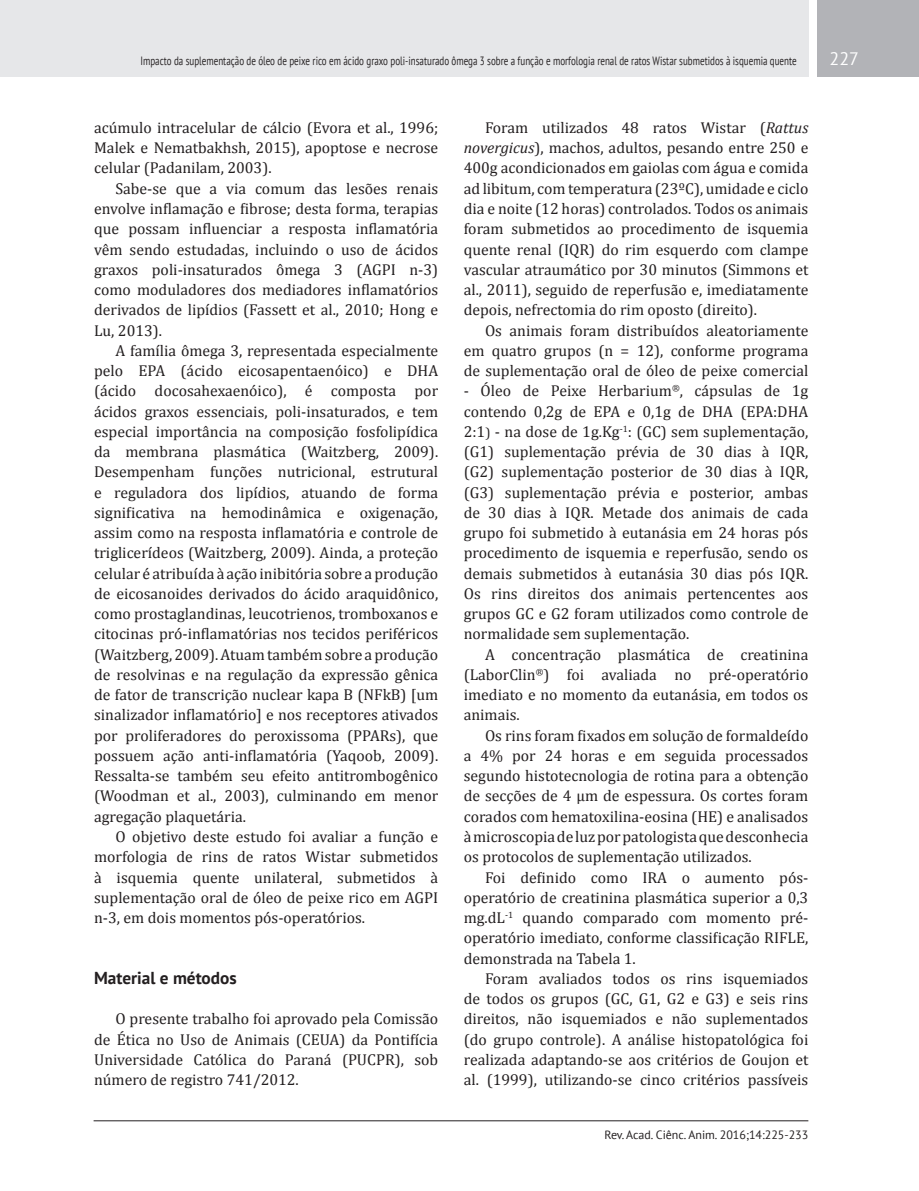
<style>
.page{position:relative;width:919px;height:1191px;background:#fff}
.page>*{position:absolute;margin:0;border:0;box-sizing:border-box;transform-origin:0 0}
.Número_de_páginas{font:18px "PT Sans";color:#fff}
.TEXTO{font:700 17.25px "PT Sans";color:#231f20}
.TEXTO-2{font:15.75px/20.2px "Cambria";color:#231f20;text-align:justify}
.Cabeçalho{font:12px "PT Sans";color:#231f20;scale:.75 1}
.Rodapé{font:12px "PT Sans";color:#231f20}
.s1{font-style:italic}
.s2{font-size:13.5px}
</style>
<div class="page">
<div style="left:0;top:0;width:808px;height:77px;background:#e6e7e9"></div>
<div style="left:816px;top:0;width:102px;height:77px;background:#b2b3b7"></div>
<hr style="left:94px;top:1120px;width:714px;height:1px;background:#231f20">
<p class="Cabeçalho" style="left:140px;top:53px;width:876px">Impacto da suplementação de óleo de peixe rico em ácido graxo poli-insaturado ômega 3 sobre a função e morfologia renal de ratos Wistar submetidos à isquemia quente</p>
<p class="Número_de_páginas" style="left:829px;top:47px;width:31px">227</p>
<p class="TEXTO-2" style="left:94px;top:117px;width:345px">acúmulo intracelular de cálcio (Evora et al., 1996; Malek e Nematbakhsh, 2015), apoptose e necrose celular (Padanilam, 2003).</p>
<p class="TEXTO-2" style="left:94px;top:178px;width:345px;text-indent:21px">Sabe-se que a via comum das lesões renais envolve inflamação e fibrose; desta forma, terapias que possam influenciar a resposta inflamatória vêm sendo estudadas, incluindo o uso de ácidos graxos poli-insaturados ômega 3 (AGPI n-3) como moduladores dos mediadores inflamatórios derivados de lipídios (Fassett et al., 2010; Hong e Lu, 2013).</p>
<p class="TEXTO-2" style="left:94px;top:340px;width:345px;text-indent:21px">A família ômega 3, representada especialmente pelo EPA (ácido eicosapentaenóico) e DHA (ácido docosahexaenóico), é composta por ácidos graxos essenciais, poli-insaturados, e tem especial importância na composição fosfolipídica da membrana plasmática (Waitzberg, 2009).<br>Desempenham funções nutricional, estrutural e reguladora dos lipídios, atuando de forma significativa na hemodinâmica e oxigenação, assim como na resposta inflamatória e controle de triglicerídeos (Waitzberg, 2009). Ainda, a proteção celular é atribuída à ação inibitória sobre a produção de eicosanoides derivados do ácido araquidônico, como prostaglandinas, leucotrienos, tromboxanos e citocinas pró-inflamatórias nos tecidos periféricos (Waitzberg, 2009). Atuam também sobre a produção de resolvinas e na regulação da expressão gênica de fator de transcrição nuclear kapa B (NFkB) [um sinalizador inflamatório] e nos receptores ativados por proliferadores do peroxissoma (PPARs), que possuem ação anti-inflamatória (Yaqoob, 2009).<br>Ressalta-se também seu efeito antitrombogênico (Woodman et al., 2003), culminando em menor agregação plaquetária.</p>
<p class="TEXTO-2" style="left:94px;top:826px;width:345px;text-indent:21px">O objetivo deste estudo foi avaliar a função e morfologia de rins de ratos Wistar submetidos à isquemia quente unilateral, submetidos à suplementação oral de óleo de peixe rico em AGPI n-3, em dois momentos pós-operatórios.</p>
<p class="TEXTO" style="left:94px;top:966px;width:144px">Material e métodos</p>
<p class="TEXTO-2" style="left:94px;top:1008px;width:345px;text-indent:21px">O presente trabalho foi aprovado pela Comissão de Ética no Uso de Animais (CEUA) da Pontifícia Universidade Católica do Paraná (PUCPR), sob número de registro 741/2012.</p>
<p class="TEXTO-2" style="left:463px;top:117px;width:346px;text-indent:21px">Foram utilizados 48 ratos Wistar (<span class="s1">Rattus novergicus</span>), machos, adultos, pesando entre 250 e 400g acondicionados em gaiolas com água e comida ad libitum, com temperatura (23ºC), umidade e ciclo dia e noite (12 horas) controlados. Todos os animais foram submetidos ao procedimento de isquemia quente renal (IQR) do rim esquerdo com clampe vascular atraumático por 30 minutos (Simmons et al., 2011), seguido de reperfusão e, imediatamente depois, nefrectomia do rim oposto (direito).</p>
<p class="TEXTO-2" style="left:463px;top:320px;width:346px;text-indent:21px">Os animais foram distribuídos aleatoriamente em quatro grupos (n = 12), conforme programa de suplementação oral de óleo de peixe comercial</p>
<p class="TEXTO-2" style="left:463px;top:381px;width:346px">- Óleo de Peixe Herbarium<sup>®</sup>, cápsulas de 1g contendo 0,2g de EPA e 0,1g de DHA (EPA:DHA 2:1<span class="s2">)</span> - na dose de 1g.Kg<sup>-1</sup>: (GC) sem suplementação, (G1) suplementação prévia de 30 dias à IQR, (G2) suplementação posterior de 30 dias à IQR, (G3) suplementação prévia e posterior, ambas de 30 dias à IQR. Metade dos animais de cada grupo foi submetido à eutanásia em 24 horas pós procedimento de isquemia e reperfusão, sendo os demais submetidos à eutanásia 30 dias pós IQR.<br>Os rins direitos dos animais pertencentes aos grupos GC e G2 foram utilizados como controle de normalidade sem suplementação.</p>
<p class="TEXTO-2" style="left:463px;top:644px;width:346px;text-indent:21px">A concentração plasmática de creatinina (LaborClin<sup>®</sup>) foi avaliada no pré-operatório imediato e no momento da eutanásia, em todos os animais.</p>
<p class="TEXTO-2" style="left:463px;top:725px;width:346px;text-indent:21px">Os rins foram fixados em solução de formaldeído a 4% por 24 horas e em seguida processados segundo histotecnologia de rotina para a obtenção de secções de 4 µm de espessura. Os cortes foram corados com hematoxilina-eosina (HE) e analisados à microscopia de luz por patologista que desconhecia os protocolos de suplementação utilizados.</p>
<p class="TEXTO-2" style="left:463px;top:867px;width:346px;text-indent:21px">Foi definido como IRA o aumento pós&shy;operatório de creatinina plasmática superior a 0,3 mg.dL<sup>-1</sup> quando comparado com momento pré&shy;operatório imediato, conforme classificação RIFLE, demonstrada na Tabela 1.</p>
<p class="TEXTO-2" style="left:463px;top:968px;width:346px;text-indent:21px">Foram avaliados todos os rins isquemiados de todos os grupos (GC, G1, G2 e G3) e seis rins direitos, não isquemiados e não suplementados (do grupo controle). A análise histopatológica foi realizada adaptando-se aos critérios de Goujon et al. (1999), utilizando-se cinco critérios passíveis</p>
<p class="Rodapé" style="left:604px;top:1126px;width:205px">Rev. Acad. Ciênc. Anim. 2016;14:225-233</p>
</div>
